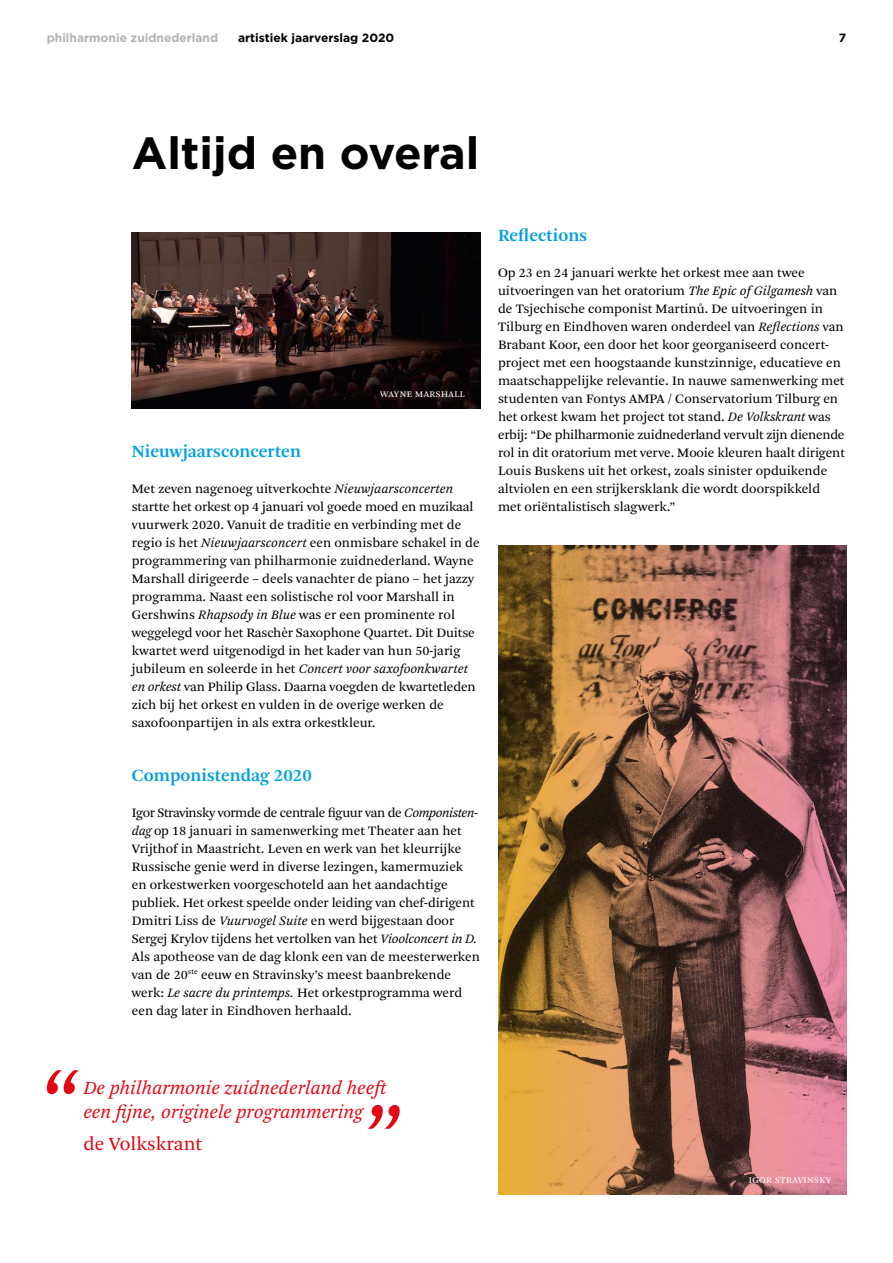
<style>
.page{position:relative;width:893px;height:1263px;background:#fff}
.page>*{position:absolute;margin:0;border:0;box-sizing:border-box;transform-origin:0 0}
.t1{font:700 45px "Gotham";color:#000}
.t2{font:italic 19.5px/24px "Arnhem Pro Blond";color:#e30613}
.t3{font:19.5px "Arnhem Pro Blond";color:#e30613}
.t4{font:600 18px "Arnhem Pro";color:#009fe3}
.t5{font:13.5px/18px "Arnhem Pro Blond";color:#000}
.t6{font:700 12px "Gotham";color:#b3b3b3}
.t7{font:700 12px "Gotham";color:#000}
.t8{font:9px "Arnhem Pro Blond";letter-spacing:.05em;color:#fff}
.s1{font-style:italic}
</style>
<div class="page">
<img style="left:498px;top:546px;width:348px;height:649px">
<img style="left:132px;top:233px;width:348px;height:175px">
<svg style="left:47px;top:1070px;width:32px;height:24px"></svg>
<svg style="left:367px;top:1105px;width:33px;height:24px"></svg>
<p class="t6" style="left:47px;top:30px;width:173px">philharmonie zuidnederland</p>
<p class="t7" style="left:238px;top:30px;width:158px">artistiek jaarverslag 2020</p>
<p class="t7" style="left:839px;top:30px;width:9px">7</p>
<h1 class="t1" style="left:132px;top:123px;width:349px">Altijd en overal</h1>
<p class="t8" style="left:380px;top:388px;width:86px">WAYNE MARSHALL</p>
<h3 class="t4" style="left:132px;top:439px;width:171px">Nieuwjaarsconcerten</h3>
<p class="t5" style="left:132px;top:479px;width:349px">Met zeven nagenoeg uitverkochte <span class="s1">Nieuwjaarsconcerten </span>startte het orkest op 4 januari vol goede moed en muzikaal vuurwerk 2020. Vanuit de traditie en verbinding met de regio is het <span class="s1">Nieuwjaarsconcert</span> een onmisbare schakel in de programmering van philharmonie zuidnederland. Wayne Marshall dirigeerde – deels vanachter de piano – het jazzy programma. Naast een solistische rol voor Marshall in Gershwins <span class="s1">Rhapsody in Blue</span> was er een prominente rol weggelegd voor het Raschèr Saxophone Quartet. Dit Duitse kwartet werd uitgenodigd in het kader van hun 50-jarig jubileum en soleerde in het <span class="s1">Concert voor saxofoonkwartet en orkest</span> van Philip Glass. Daarna voegden de kwartetleden zich bij het orkest en vulden in de overige werken de saxofoonpartijen in als extra orkestkleur.</p>
<h3 class="t4" style="left:132px;top:763px;width:182px">Componistendag 2020</h3>
<p class="t5" style="left:132px;top:803px;width:350px">Igor Stravinsky vormde de centrale figuur van de <span class="s1">Componisten&shy;dag</span> op 18 januari in samenwerking met Theater aan het Vrijthof in Maastricht. Leven en werk van het kleurrijke Russische genie werd in diverse lezingen, kamermuziek en orkestwerken voorgeschoteld aan het aandachtige publiek. Het orkest speelde onder leiding van chef-dirigent Dmitri Liss de <span class="s1">Vuurvogel Suite</span> en werd bijgestaan door Sergej Krylov tijdens het vertolken van het <span class="s1">Vioolconcert in D.<br></span>Als apotheose van de dag klonk een van de meesterwerken van de 20<sup>ste</sup> eeuw en Stravinsky’s meest baanbrekende werk: <span class="s1">Le sacre du printemps.</span> Het orkestprogramma werd een dag later in Eindhoven herhaald.</p>
<h3 class="t4" style="left:498px;top:223px;width:91px">Reflections</h3>
<p class="t5" style="left:498px;top:263px;width:348px">Op 23 en 24 januari werkte het orkest mee aan twee uitvoeringen van het oratorium <span class="s1">The Epic of Gilgamesh</span> van de Tsjechische componist Martinů. De uitvoeringen in Tilburg en Eindhoven waren onderdeel van <span class="s1">Reflections</span> van Brabant Koor, een door het koor georganiseerd concert&shy;project met een hoogstaande kunstzinnige, educatieve en maatschappelijke relevantie. In nauwe samenwerking met studenten van Fontys AMPA / Conservatorium Tilburg en het orkest kwam het project tot stand. <span class="s1">De Volkskrant</span> was erbij: “De philharmonie zuidnederland vervult zijn dienende rol in dit oratorium met verve. Mooie kleuren haalt dirigent Louis Buskens uit het orkest, zoals sinister opduikende altviolen en een strijkersklank die wordt doorspikkeld met oriëntalistisch slagwerk.”</p>
<h2 class="t2" style="left:83px;top:1076px;width:308px">De philharmonie zuidnederland heeft een fijne, originele programmering</h2>
<h2 class="t3" style="left:83px;top:1131px;width:120px">de Volkskrant</h2>
<p class="t8" style="left:749px;top:1175px;width:84px">IGOR STRAVINSKY</p>
</div>
